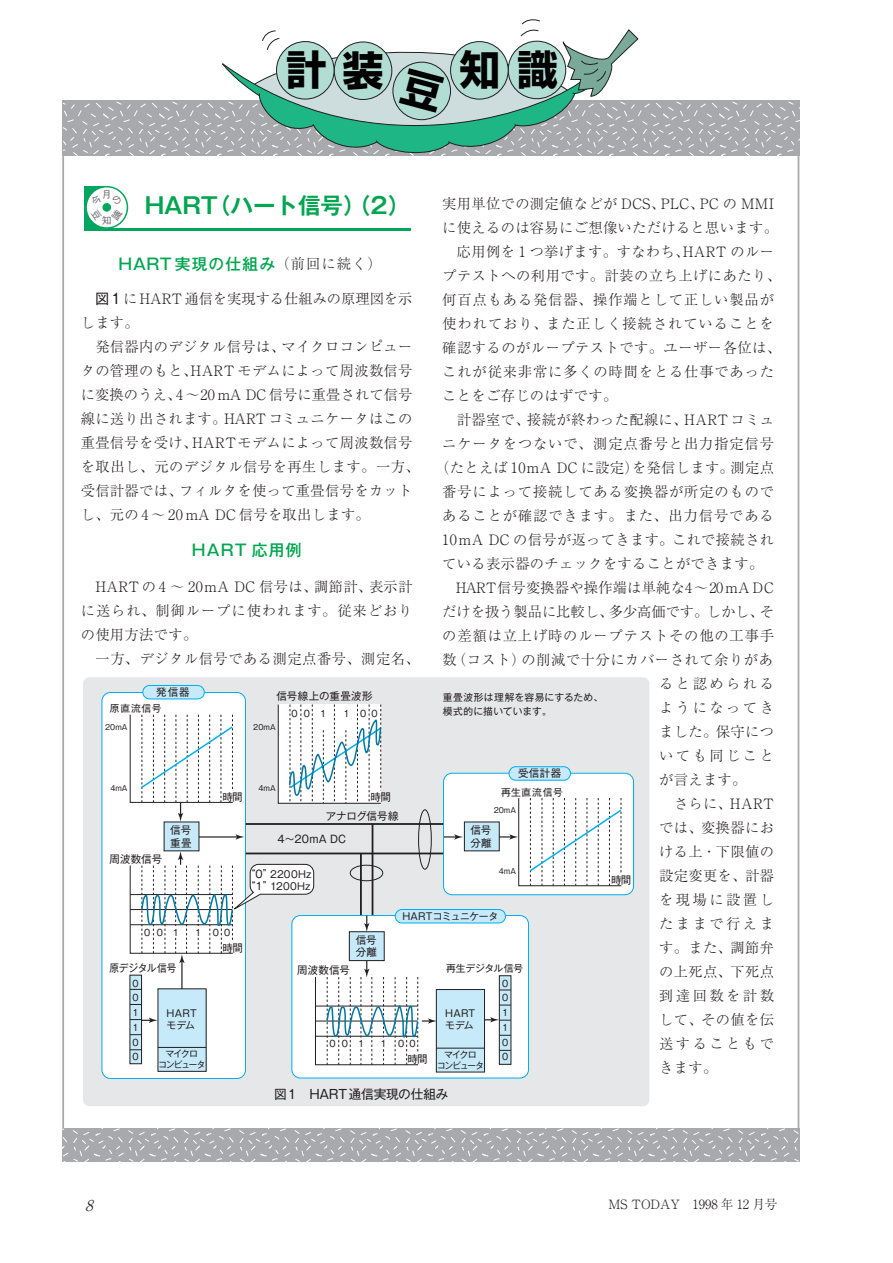
<style>
.page{position:relative;width:893px;height:1263px;background:#fff}
.page>*{position:absolute;margin:0;border:0;box-sizing:border-box;transform-origin:0 0}
.t1{font:700 40.65px "Shin Go";color:#000}
.大見出し青{font:700 22.5px "Gothic MB101 Pro De";color:#00a54f}
.青文字_見出し{font:500 15.75px "Gothic MB101 Pro";letter-spacing:.075em;color:#00a54f}
.t2{font:italic 300 15px "Ryumin Pro";color:#231f20}
.本文{font:300 14.25px/24px "Ryumin Pro";letter-spacing:.025em;color:#231f20;text-align:justify}
.本文-2{font:300 14.25px/24px "Ryumin Pro";color:#231f20}
.t3{font:300 12.75px "Ryumin Pro";letter-spacing:-.01em;color:#231f20}
.t4{font:12.75px "Gothic MB101 Pro";letter-spacing:-.02em;color:#231f20}
.t5{font:10.5px/12.8px "Gothic MB101 Pro";letter-spacing:.005em;color:#231f20}
.t6{font:10.5px "Gothic MB101 Pro";letter-spacing:.03em;color:#231f20}
.t7{font:10.5px "Gothic MB101 Pro";letter-spacing:-.015em;color:#231f20;scale:.92 1}
.t8{font:10.5px "Gothic MB101 Pro";letter-spacing:-.02em;color:#231f20}
.t9{font:9.75px/12px "Gothic MB101 Pro";letter-spacing:.02em;color:#231f20}
.t10{font:9.75px "Gothic MB101 Pro";letter-spacing:-.025em;color:#231f20}
.t11{font:9.75px "Gothic MB101 Pro";letter-spacing:-.015em;color:#231f20}
.t12{font:500 9.6px "Gothic BBB";color:#636366}
.t13{font:9px/14.7px "Gothic MB101 Pro";letter-spacing:-.095em;color:#231f20;text-align:center}
.t14{font:7.5px "Gothic MB101 Pro";letter-spacing:.005em;color:#231f20}
.s1{font-family:"Ryumin Pro";font-weight:300;font-size:14.25px;color:#231f20}
.s2{font-family:"Gothic MB101 Pro";font-weight:400}
.s3{font-size:10.5px}
</style>
<div class="page">
<svg style="left:63px;top:101px;width:737px;height:55px;background:#adaeb1"></svg>
<svg style="left:62px;top:1128px;width:737px;height:34px;background:#adaeb2"></svg>
<hr style="left:62px;top:156px;width:2px;height:972px;background:#a8a9ad">
<hr style="left:798px;top:156px;width:1px;height:972px;background:#a8a9ad">
<div style="left:85px;top:186px;width:23px;height:42px;background:#00a65d"></div>
<hr style="left:85px;top:228px;width:326px;height:2px;background:#00a65d">
<div style="left:86px;top:187px;width:41px;height:41px;background:#fff;border-radius:50%"></div>
<div style="left:85px;top:186px;width:43px;height:43px;border:1px solid #00a65d;border-radius:50%"></div>
<div style="left:102px;top:203px;width:9px;height:9px;background:#00a65d;border-radius:50%"></div>
<div style="left:83px;top:677px;width:566px;height:429px;background:#e6e7e9"></div>
<div style="left:102px;top:692px;width:143px;height:386px;background:#fff;border-radius:9px"></div>
<div style="left:102px;top:692px;width:144px;height:387px;border:1px solid #00aeef;border-radius:9px"></div>
<div style="left:444px;top:773px;width:189px;height:122px;background:#fff;border-radius:9px"></div>
<div style="left:443px;top:773px;width:191px;height:122px;border:1px solid #00aeef;border-radius:9px"></div>
<div style="left:292px;top:915px;width:236px;height:163px;background:#fff;border-radius:9px"></div>
<div style="left:291px;top:915px;width:238px;height:163px;border:1px solid #00aeef;border-radius:9px"></div>
<div style="left:143px;top:685px;width:61px;height:14px;background:#c6eafa;border-radius:7px"></div>
<div style="left:142px;top:685px;width:63px;height:14px;border:1px solid #00aeef;border-radius:7px"></div>
<div style="left:395px;top:909px;width:110px;height:14px;background:#c6eafa;border-radius:7px"></div>
<div style="left:395px;top:909px;width:111px;height:14px;border:1px solid #00aeef;border-radius:7px"></div>
<div style="left:158px;top:989px;width:48px;height:82px;background:#c6eafa"></div>
<div style="left:158px;top:988px;width:49px;height:84px;border:1px solid #231f20"></div>
<div style="left:499px;top:976px;width:12px;height:88px;background:#c6eafa"></div>
<div style="left:499px;top:975px;width:12px;height:90px;border:1px solid #231f20"></div>
<svg style="left:499px;top:989px;width:12px;height:1px"></svg>
<svg style="left:499px;top:1005px;width:12px;height:1px"></svg>
<svg style="left:499px;top:1035px;width:12px;height:1px"></svg>
<svg style="left:499px;top:1050px;width:12px;height:1px"></svg>
<svg style="left:485px;top:1017px;width:26px;height:5px"></svg>
<div style="left:436px;top:989px;width:48px;height:83px;background:#c6eafa"></div>
<div style="left:436px;top:989px;width:49px;height:83px;border:1px solid #231f20"></div>
<hr style="left:436px;top:1048px;width:48px;height:1px;background:#231f20">
<svg style="left:518px;top:873px;width:104px;height:13px"></svg>
<svg style="left:437px;top:726px;width:186px;height:147px"></svg>
<hr style="left:246px;top:823px;width:197px;height:2px;background:#231f20">
<hr style="left:246px;top:852px;width:197px;height:2px;background:#231f20">
<div style="left:509px;top:767px;width:61px;height:13px;background:#c6eafa;border-radius:7px"></div>
<div style="left:509px;top:766px;width:62px;height:15px;border:1px solid #00aeef;border-radius:7px"></div>
<svg style="left:129px;top:704px;width:308px;height:361px"></svg>
<svg style="left:222px;top:19px;width:417px;height:137px"></svg>
<svg style="left:90px;top:194px;width:13px;height:26px"></svg>
<h1 class="t1" style="left:286px;top:43px;width:99px">計装</h1>
<h1 class="t1" style="left:460px;top:42px;width:100px">知識</h1>
<p class="t12" style="left:102px;top:189px;width:9px">月</p>
<p class="t12" style="left:102px;top:214px;width:10px">知</p>
<p class="大見出し青" style="left:145px;top:187px;width:267px">HART（ハート信号）（2）</p>
<p class="本文" style="left:442px;top:190px;width:337px">実用単位での測定値などが DCS、PLC、PC の MMIに使えるのは容易にご想像いただけると思います。</p>
<p class="本文" style="left:442px;top:238px;width:340px;text-align:left">　応用例を 1 つ挙げます。すなわち、HART のループテストへの利用です。計装の立ち上げにあたり、何百点もある発信器、操作端として正しい製品が使われており、また正しく接続されていることを確認するのがループテストです。ユーザー各位は、これが従来非常に多くの時間をとる仕事であったことをご存じのはずです。</p>
<p class="本文" style="left:435px;top:406px;width:340px;text-align:center">　計器室で、接続が終わった配線に、HARTコミュニケータをつないで、測定点番号と出力指定信号（たとえば 10mA DC に設定）を発信します。測定点番号によって接続してある変換器が所定のものであることが確認できます。また、出力信号である<br>10mA DC の信号が返ってきます。これで接続されている表示器のチェックをすることができます。</p>
<p class="本文" style="left:442px;top:574px;width:333px">　HART信号変換器や操作端は単純な4～20mA DCだけを扱う製品に比較し、多少高価です。しかし、その差額は立上げ時のループテストその他の工事手数（コスト）の削減で十分にカバーされて余りがあ</p>
<p class="本文" style="left:659px;top:670px;width:116px">ると認められるようになってきました。保守についても同じことが言えます。</p>
<p class="本文" style="left:659px;top:790px;width:116px">　さらに、HARTでは、変換器における上・下限値の設定変更を、計器を現場に設置したままで行えます。また、調節弁の上死点、下死点到達回数を計数して、その値を伝送することもできます。</p>
<p class="青文字_見出し" style="left:119px;top:251px;width:265px">HART実現の仕組み <span class="s1">（前回に続く）</span></p>
<p class="本文-2" style="left:81px;top:285px;width:333px;text-indent:14px"><span class="s2">図1</span>にHART通信を実現する仕組みの原理図を示します。</p>
<p class="本文" style="left:81px;top:333px;width:340px;text-align:left">　発信器内のデジタル信号は、マイクロコンピュータの管理のもと、HART モデムによって周波数信号に変換のうえ、4～20 mA DC信号に重畳されて信号線に送り出されます。HARTコミュニケータはこの重畳信号を受け、HARTモデムによって周波数信号を取出し、元のデジタル信号を再生します。一方、受信計器では、フィルタを使って重畳信号をカットし、元の 4 ～ 20 mA DC 信号を取出します。</p>
<p class="青文字_見出し" style="left:192px;top:537px;width:111px">HART 応用例</p>
<p class="本文" style="left:81px;top:573px;width:333px">　HARTの 4 ～ 20mA DC 信号は、調節計、表示計に送られ、制御ループに使われます。従来どおりの使用方法です。</p>
<p class="本文" style="left:81px;top:645px;width:340px">　一方、デジタル信号である測定点番号、測定名、</p>
<p class="t5" style="left:156px;top:684px;width:35px">発信器</p>
<p class="t6" style="left:276px;top:687px;width:98px">信号線上の重畳波形</p>
<p class="t9" style="left:443px;top:689px;width:162px;line-height:13.5px">重畳波形は理解を容易にするため、模式的に描いています。</p>
<p class="t9" style="left:110px;top:701px;width:53px">原直流信号</p>
<p class="t13" style="left:292px;top:705px;width:36px">00 1</p>
<p class="t13" style="left:343px;top:705px;width:36px">1 00</p>
<p class="t14" style="left:105px;top:720px;width:24px">20mA</p>
<p class="t14" style="left:253px;top:721px;width:24px">20mA</p>
<p class="t5" style="left:518px;top:765px;width:45px">受信計器</p>
<p class="t14" style="left:110px;top:781px;width:19px">4mA</p>
<p class="t14" style="left:258px;top:782px;width:19px">4mA</p>
<p class="t9" style="left:501px;top:785px;width:63px">再生直流信号</p>
<p class="t5" style="left:222px;top:789px;width:22px">時間</p>
<p class="t5" style="left:371px;top:789px;width:22px">時間</p>
<p class="t14" style="left:494px;top:803px;width:24px">20mA</p>
<p class="t8" style="left:326px;top:807px;width:74px">アナログ信号線</p>
<p class="t5" style="left:170px;top:822px;width:23px">信号重畳</p>
<p class="t5" style="left:470px;top:822px;width:23px">信号分離</p>
<p class="t5" style="left:277px;top:831px;width:70px">4～20mA DC</p>
<p class="t9" style="left:245px;top:867px;width:68px"><span class="s3">“0”</span>2200Hz <span class="s3">“1”</span>1200Hz</p>
<p class="t5" style="left:109px;top:851px;width:54px">周波数信号</p>
<p class="t14" style="left:499px;top:864px;width:19px">4mA</p>
<p class="t5" style="left:611px;top:872px;width:22px">時間</p>
<p class="t10" style="left:402px;top:908px;width:97px">HARTコミュニケータ</p>
<p class="t13" style="left:144px;top:924px;width:36px">00 1</p>
<p class="t13" style="left:195px;top:924px;width:8px">1</p>
<p class="t13" style="left:213px;top:924px;width:19px">0 0</p>
<p class="t5" style="left:356px;top:932px;width:23px">信号分離</p>
<p class="t5" style="left:223px;top:940px;width:22px">時間</p>
<p class="t7" style="left:109px;top:959px;width:74px">原デジタル信号</p>
<p class="t11" style="left:446px;top:960px;width:78px">再生デジタル信号</p>
<p class="t5" style="left:297px;top:962px;width:54px">周波数信号</p>
<p class="t13" style="left:133px;top:974px;width:8px;text-align:justify">0<br>0<br>1<br>1<br>0<br>0</p>
<p class="t13" style="left:502px;top:974px;width:8px;text-align:justify">0<br>0<br>1<br>1<br>0<br>0</p>
<p class="t9" style="left:167px;top:1006px;width:32px">HARTモデム</p>
<p class="t13" style="left:159px;top:1047px;width:48px;line-height:11.2px">マイクロ<br>コンピュータ</p>
<p class="t5" style="left:407px;top:1051px;width:22px">時間</p>
<p class="t9" style="left:445px;top:1006px;width:32px">HARTモデム</p>
<p class="t13" style="left:437px;top:1047px;width:48px;line-height:11.2px">マイクロ<br>コンピュータ</p>
<p class="t13" style="left:329px;top:1035px;width:8px">0</p>
<p class="t13" style="left:342px;top:1035px;width:24px">0 1</p>
<p class="t13" style="left:381px;top:1035px;width:8px">1</p>
<p class="t13" style="left:398px;top:1035px;width:19px">0 0</p>
<p class="t4" style="left:274px;top:1084px;width:176px">図 1　HART 通信実現の仕組み</p>
<p class="t2" style="left:85px;top:1194px;width:15px">8</p>
<p class="t3" style="left:608px;top:1194px;width:171px">MS TODAY　1998 年 12 月号</p>
</div>
